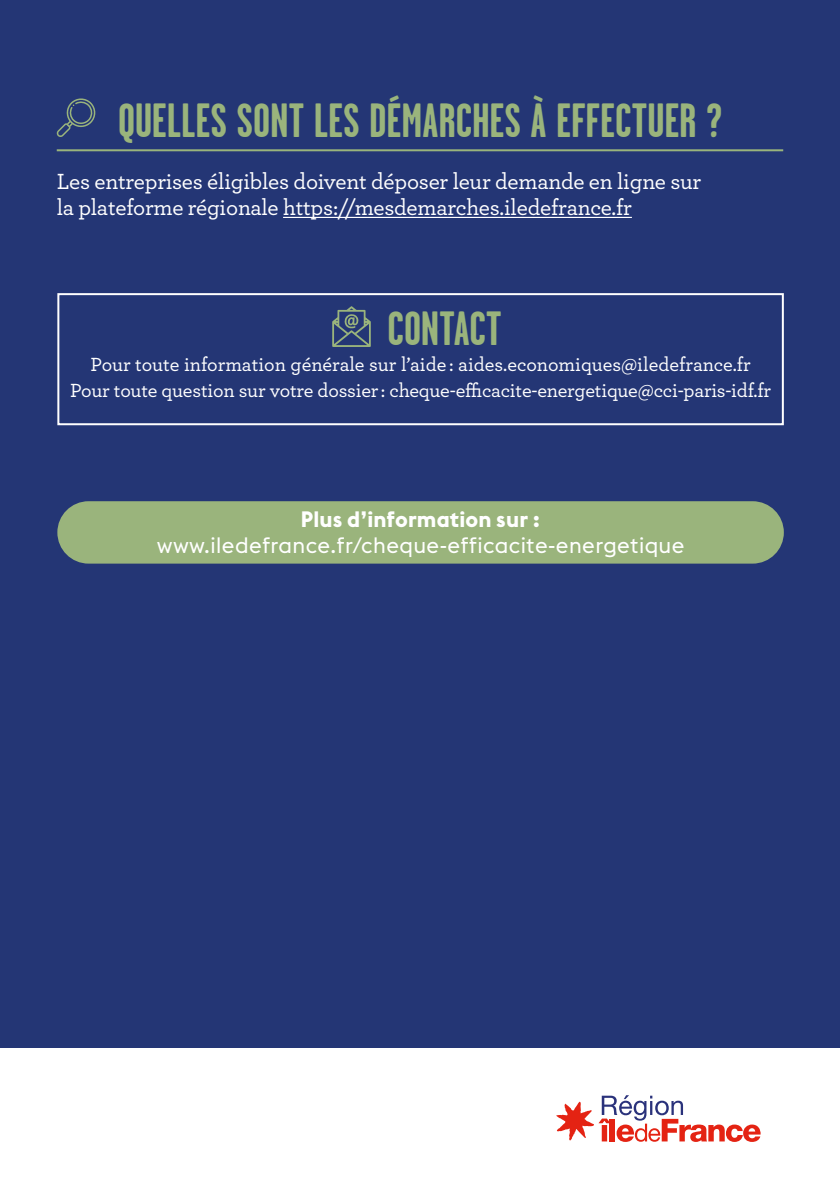
<style>
.page{position:relative;width:840px;height:1191px;background:#fff}
.page>*{position:absolute;margin:0;border:0;box-sizing:border-box;transform-origin:0 0}
.t1{font:700 48px "Garage Gothic";color:#9ab47c}
.t2{font:500 23px/26px "Archer";letter-spacing:-.01em;color:#fff}
.t3{font:22px "Euclid Flex";letter-spacing:.02em;color:#fff}
.t4{font:700 22px "Euclid Flex";letter-spacing:.01em;color:#fff}
.t5{font:500 20px/26px "Archer";letter-spacing:-.01em;color:#fff;text-align:center}
</style>
<div class="page">
<div style="left:0;top:0;width:839px;height:1047px;background:#243675"></div>
<svg style="left:556px;top:1095px;width:204px;height:47px"></svg>
<svg style="left:56px;top:98px;width:40px;height:39px"></svg>
<div style="left:57px;top:501px;width:726px;height:62px;background:#9ab47c;border-radius:31px"></div>
<hr style="left:283px;top:217px;width:348px;height:1px;background:#fff">
<hr style="left:57px;top:149px;width:725px;height:2px;background:#9ab47c">
<div style="left:57px;top:293px;width:726px;height:132px;border:2px solid #fff"></div>
<svg style="left:332px;top:306px;width:38px;height:41px"></svg>
<h1 class="t1" style="left:118px;top:91px;width:605px">QUELLES SONT LES DÉMARCHES À EFFECTUER ?</h1>
<p class="t2" style="left:57px;top:167px;width:645px">Les entreprises éligibles doivent déposer leur demande en ligne sur la plateforme régionale https://mesdemarches.iledefrance.fr</p>
<h1 class="t1" style="left:387px;top:299px;width:116px">CONTACT</h1>
<p class="t5" style="left:70px;top:350px;width:702px">Pour toute information générale sur l’aide : aides.economiques@iledefrance.fr<br>Pour toute question sur votre dossier : cheque-efficacite-energetique@cci-paris-idf.fr</p>
<p class="t4" style="left:301px;top:507px;width:240px">Plus d’information sur :</p>
<p class="t3" style="left:157px;top:533px;width:529px">www.iledefrance.fr/cheque-efficacite-energetique</p>
</div>
